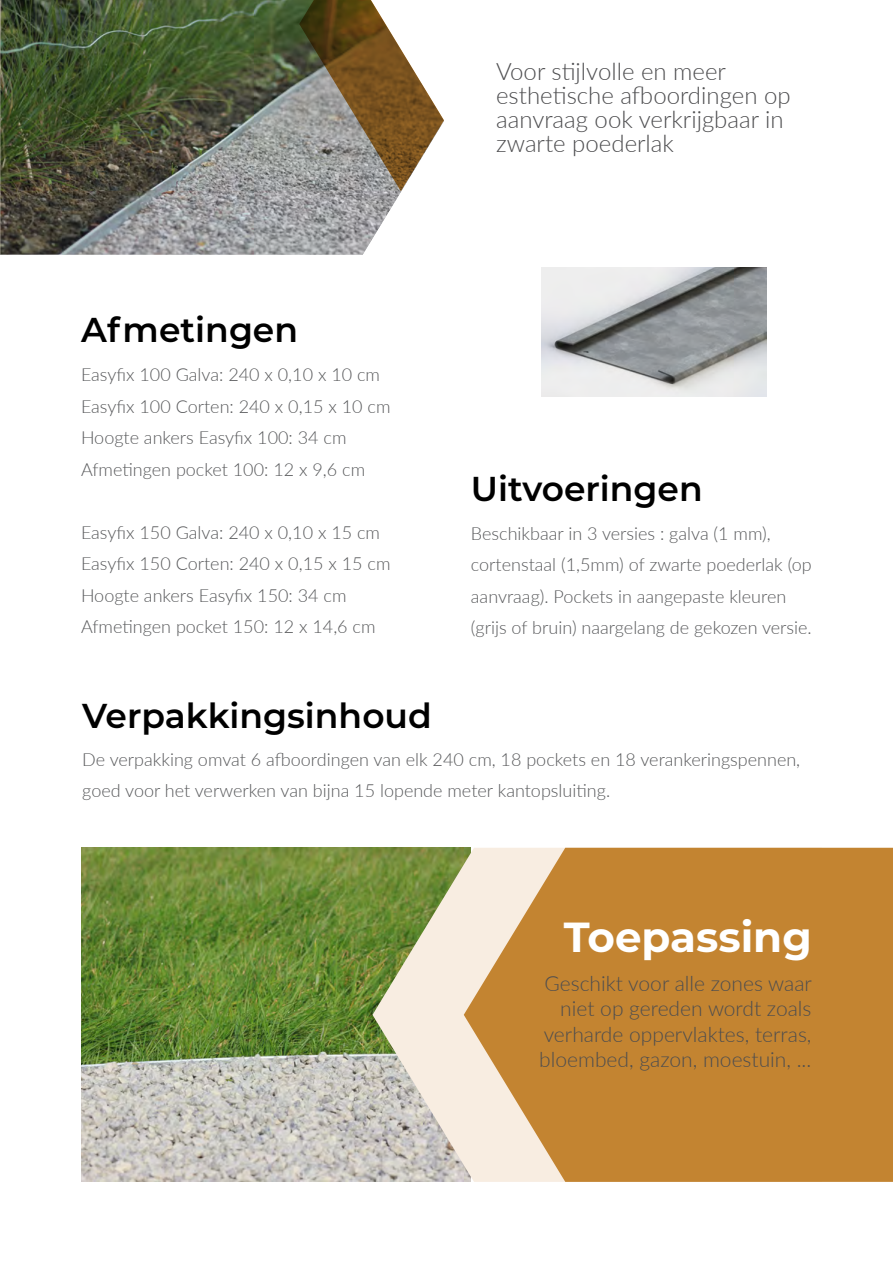
<style>
.page{position:relative;width:893px;height:1263px;background:#fff}
.page>*{position:absolute;margin:0;border:0;box-sizing:border-box;transform-origin:0 0}
.t1{font:700 42px "Montserrat";color:#fff}
.t2{font:600 34.5px "Montserrat";color:#000}
.t3{font:300 24px/24px "Lato";color:#4d4d4f}
.t4{font:300 21px/25.5px "Lato";color:#4d4d4f;text-align:right}
.t5{font:300 18px/31.5px "Lato";color:#58595b}
</style>
<div class="page">
<img style="left:81px;top:848px;width:291px;height:334px">
<img style="left:0;top:0;width:402px;height:255px">
<svg style="left:299px;top:0;width:145px;height:191px"></svg>
<svg style="left:372px;top:848px;width:92px;height:334px;background:#c2c4a5"></svg>
<svg style="left:464px;top:848px;width:429px;height:334px;background:#c99045"></svg>
<img style="left:542px;top:268px;width:224px;height:129px">
<h2 class="t2" style="left:81px;top:306px;width:218px">Afmetingen</h2>
<p class="t5" style="left:81px;top:358px;width:311px">Easyfix 100 Galva: 240 x 0,10 x 10 cm Easyfix 100 Corten: 240 x 0,15 x 10 cm Hoogte ankers Easyfix 100: 34 cm Afmetingen pocket 100: 12 x 9,6 cm</p>
<p class="t5" style="left:81px;top:516px;width:311px">Easyfix 150 Galva: 240 x 0,10 x 15 cm Easyfix 150 Corten: 240 x 0,15 x 15 cm Hoogte ankers Easyfix 150: 34 cm Afmetingen pocket 150: 12 x 14,6 cm</p>
<h3 class="t3" style="left:496px;top:58px;width:296px">Voor stijlvolle en meer esthetische afboordingen op aanvraag ook verkrijgbaar in zwarte poederlak</h3>
<h2 class="t2" style="left:471px;top:464px;width:233px">Uitvoeringen</h2>
<p class="t5" style="left:471px;top:517px;width:342px">Beschikbaar in 3 versies : galva (1 mm), cortenstaal (1,5mm) of zwarte poederlak (op aanvraag). Pockets in aangepaste kleuren (grijs of bruin) naargelang de gekozen versie.</p>
<h2 class="t2" style="left:82px;top:691px;width:351px">Verpakkingsinhoud</h2>
<p class="t5" style="left:82px;top:743px;width:719px">De verpakking omvat 6 afboordingen van elk 240 cm, 18 pockets en 18 verankeringspennen, goed voor het verwerken van bijna 15 lopende meter kantopsluiting.</p>
<h1 class="t1" style="left:564px;top:907px;width:250px">Toepassing</h1>
<p class="t4" style="left:539px;top:969px;width:274px">Geschikt voor alle zones waar niet op gereden wordt zoals verharde oppervlaktes, terras, bloembed, gazon, moestuin, ...</p>
</div>
